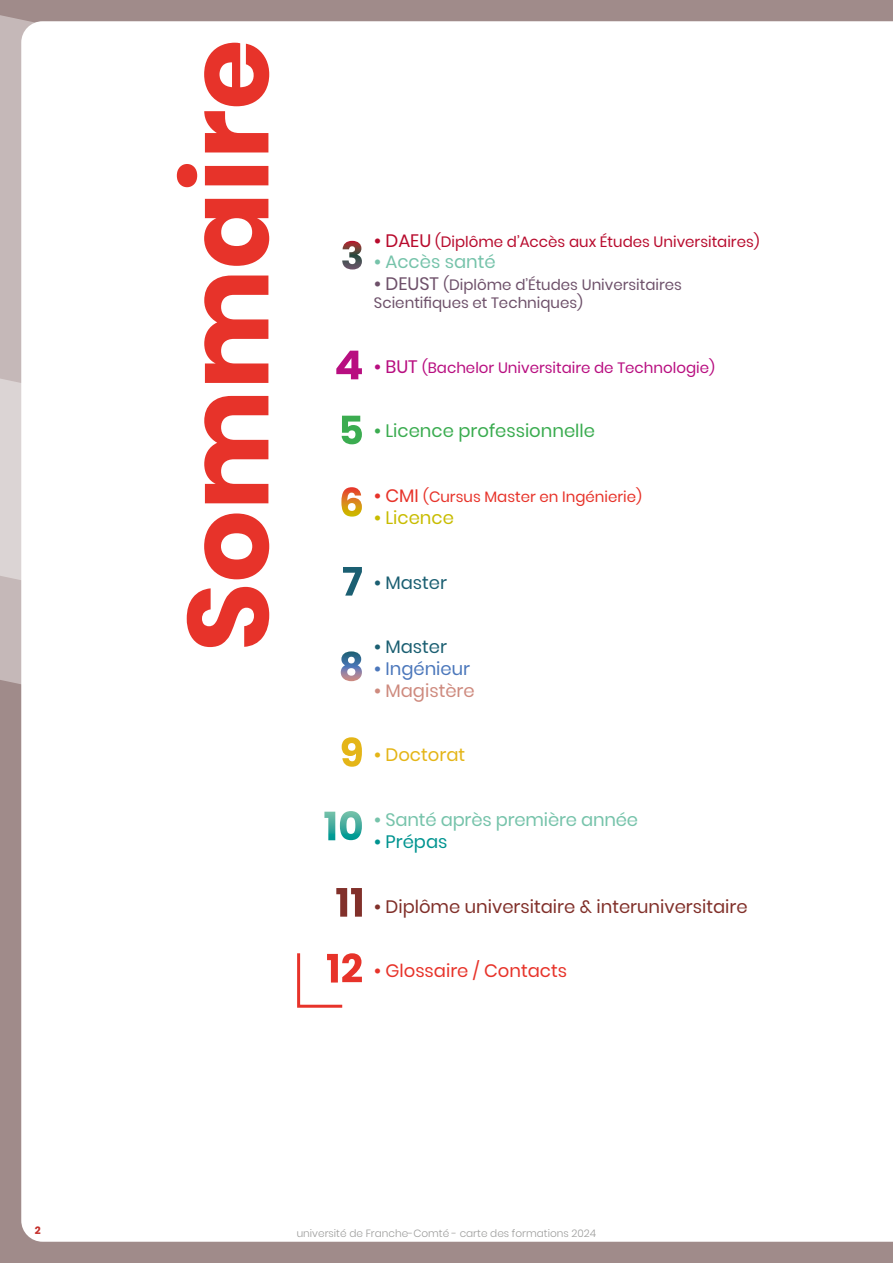
<style>
.page{position:relative;width:893px;height:1263px;background:#a08b8a}
.page>*{position:absolute;margin:0;border:0;box-sizing:border-box;transform-origin:0 0}
.t1{font:700 113.85px "Poppins";color:#e7332a}
.t2{font:18px "Poppins";color:#81302a}
.t3{font:18px "Poppins";letter-spacing:-.01em;color:#76c3aa}
.t4{font:18px "Poppins";color:#3bac50}
.t5{font:18px "Poppins";color:#e7332a}
.t6{font:18px "Poppins";color:#1b5f72}
.t7{font:18px "Poppins";color:#4b77bb}
.t8{font:18px "Poppins";color:#ce8a7e}
.t9{font:18px "Poppins";color:#e4b517}
.t10{font:18px "Poppins";color:#c8bc00}
.t11{font:18px "Poppins";color:#009490}
.t12{font:15px/18px "Poppins";color:#6e516a}
.t13{font:15px "Poppins";color:#b80b2d}
.t14{font:15px "Poppins";color:#b80e80}
.t15{font:15px "Poppins";color:#e7332a}
.t16{font:300 10.5px "Poppins";color:#9d9d9c}
.t17{font:700 10.5px "Poppins";color:#c42d29}
.s1{font-weight:600;font-size:18px}
.s2{font-size:18px}
.s3{font-weight:600}
</style>
<div class="page">
<div style="left:21px;top:1102px;width:872px;height:140px;background:#fff"></div>
<div style="left:0;top:15px;width:893px;height:344px;background:#fff"></div>
<div style="left:0;top:359px;width:893px;height:743px;background:#fff"></div>
<svg style="left:342px;top:241px;width:20px;height:28px"></svg>
<svg style="left:336px;top:351px;width:26px;height:28px"></svg>
<svg style="left:342px;top:416px;width:20px;height:28px"></svg>
<svg style="left:341px;top:487px;width:21px;height:30px"></svg>
<svg style="left:343px;top:567px;width:19px;height:29px"></svg>
<svg style="left:341px;top:651px;width:21px;height:30px"></svg>
<svg style="left:342px;top:737px;width:20px;height:30px"></svg>
<svg style="left:324px;top:811px;width:38px;height:29px"></svg>
<svg style="left:336px;top:888px;width:26px;height:29px"></svg>
<svg style="left:296px;top:950px;width:66px;height:59px;background:#f9d1cf"></svg>
<h1 class="t1" style="left:163px;top:651px;width:614px;rotate:-90deg">Sommaire</h1>
<p class="t13" style="left:374px;top:233px;width:387px"><span class="s1">•</span> <span class="s2">DAEU</span> (Diplôme d’Accès aux Études Universitaires)</p>
<p class="t3" style="left:374px;top:251px;width:123px"><span class="s3">•</span> Accès santé</p>
<p class="t12" style="left:374px;top:276px;width:310px"><span class="s1">•</span> <span class="s2">DEUST</span> (Diplôme d’Études Universitaires<br>Scientifiques et Techniques)</p>
<p class="t14" style="left:374px;top:359px;width:342px"><span class="s1">•</span> <span class="s2">BUT</span> (Bachelor Universitaire de Technologie)</p>
<p class="t4" style="left:374px;top:421px;width:223px"><span class="s3">•</span> Licence professionnelle</p>
<p class="t15" style="left:374px;top:488px;width:269px"><span class="s1">•</span> <span class="s2">CMI</span> (Cursus Master en Ingénierie)</p>
<p class="t10" style="left:374px;top:507px;width:82px"><span class="s3">•</span> Licence</p>
<p class="t6" style="left:374px;top:572px;width:75px"><span class="s3">•</span> Master</p>
<p class="t6" style="left:374px;top:637px;width:75px"><span class="s3">•</span> Master</p>
<p class="t7" style="left:374px;top:658px;width:98px"><span class="s3">•</span> Ingénieur</p>
<p class="t8" style="left:374px;top:680px;width:102px"><span class="s3">•</span> Magistère</p>
<p class="t9" style="left:374px;top:745px;width:93px"><span class="s3">•</span> Doctorat</p>
<p class="t3" style="left:374px;top:809px;width:266px"><span class="s3">•</span> Santé après première année</p>
<p class="t11" style="left:374px;top:831px;width:75px"><span class="s3">•</span> Prépas</p>
<p class="t2" style="left:374px;top:896px;width:375px"><span class="s3">•</span> Diplôme universitaire &amp; interuniversitaire</p>
<p class="t5" style="left:374px;top:961px;width:195px"><span class="s3">•</span> Glossaire / Contacts</p>
<p class="t17" style="left:35px;top:1224px;width:7px">2</p>
<p class="t16" style="left:297px;top:1227px;width:301px">université de Franche-Comté - carte des formations 2024</p>
</div>
